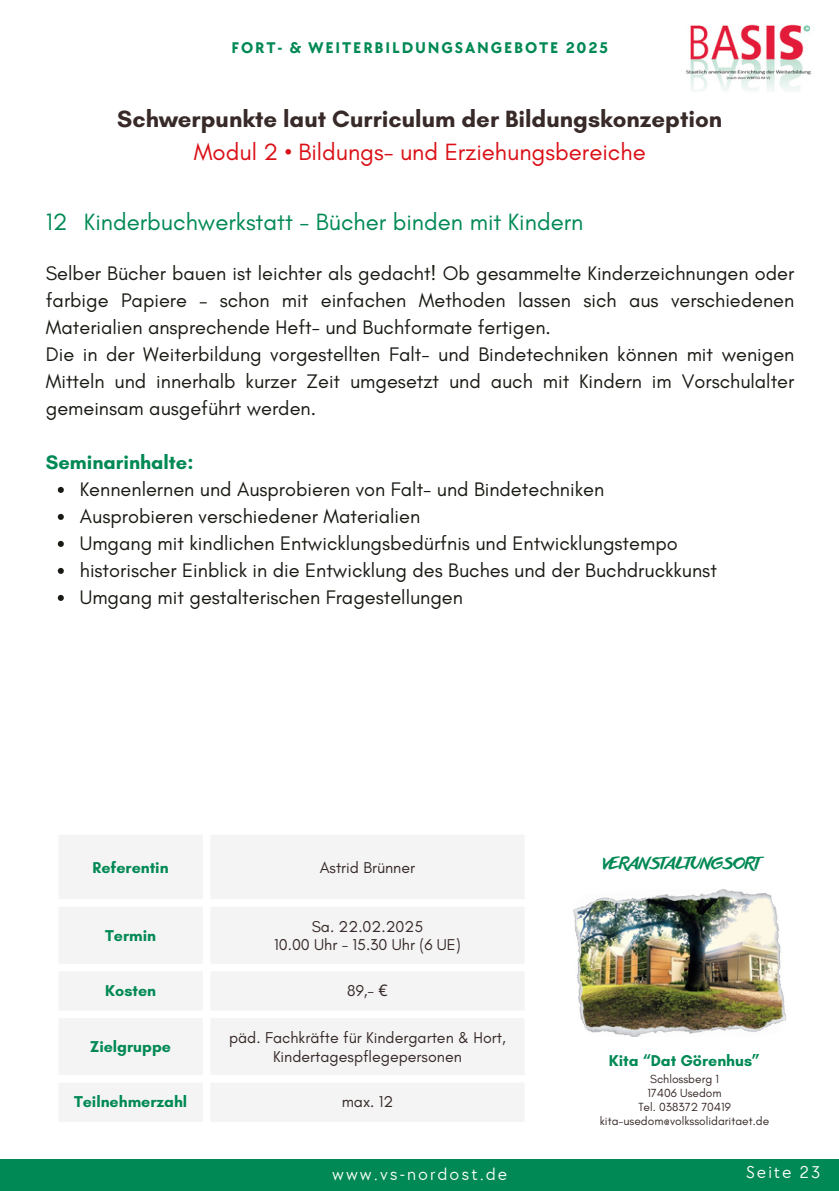
<style>
.page{position:relative;width:839px;height:1191px;background:#fff}
.page>*{position:absolute;margin:0;border:0;box-sizing:border-box;transform-origin:0 0}
.t1{font:700 24px/33px "Glacial Indifference";color:#372a28;text-align:center}
.t2{font:24px "Glacial Indifference";color:#008954}
.t3{font:20px/27px "Glacial Indifference";color:#181b13}
.t4{font:700 20px "Glacial Indifference";color:#008954}
.t5{font:17.6px "TT Chocolates";letter-spacing:.115em;color:#fff}
.t6{font:16px/18.6px "Glacial Indifference";color:#372a28;text-align:center}
.t7{font:700 16px "Glacial Indifference";color:#008954}
.t8{font:700 16px "TT Chocolates";letter-spacing:.115em;color:#008954}
.t9{font:16px "Anothershabby";color:#008954}
.t10{font:12px "Glacial Indifference";color:#372a28}
.s1{font-weight:400;color:#db0f16}
.s2{font-family:"Noto Sans"}
</style>
<div class="page">
<div style="left:0;top:1159px;width:838px;height:32px;background:#008954"></div>
<img style="left:686px;top:24px;width:125px;height:67px">
<svg style="left:59px;top:835px;width:465px;height:286px;fill:#f4f4f4"></svg>
<svg style="left:58px;top:487px;width:6px;height:6px"></svg>
<svg style="left:58px;top:514px;width:6px;height:6px"></svg>
<svg style="left:58px;top:541px;width:6px;height:6px"></svg>
<svg style="left:58px;top:568px;width:6px;height:6px"></svg>
<svg style="left:58px;top:595px;width:6px;height:6px"></svg>
<img style="left:573px;top:890px;width:213px;height:147px">
<p class="t8" style="left:231px;top:39px;width:378px">FORT- &amp; WEITERBILDUNGSANGEBOTE 2025</p>
<h5 class="t1" style="left:117px;top:102px;width:606px">Schwerpunkte laut Curriculum der Bildungskonzeption<br><span class="s1">Modul 2 • Bildungs- und Erziehungsbereiche</span></h5>
<p class="t2" style="left:46px;top:207px;width:23px">12</p>
<p class="t2" style="left:84px;top:207px;width:501px">Kinderbuchwerkstatt - Bücher binden mit Kindern</p>
<p class="t3" style="left:46px;top:259px;width:750px">Selber Bücher bauen ist leichter als gedacht! Ob gesammelte Kinderzeichnungen oder farbige Papiere – schon mit einfachen Methoden lassen sich aus verschiedenen Materialien ansprechende Heft- und Buchformate fertigen.<br>Die in der Weiterbildung vorgestellten Falt- und Bindetechniken können mit wenigen Mitteln und innerhalb kurzer Zeit umgesetzt und auch mit Kindern im Vorschulalter gemeinsam ausgeführt werden.</p>
<p class="t4" style="left:46px;top:450px;width:149px">Seminarinhalte:</p>
<p class="t3" style="left:80px;top:475px;width:526px">Kennenlernen und Ausprobieren von Falt- und Bindetechniken</p>
<p class="t3" style="left:80px;top:502px;width:342px">Ausprobieren verschiedener Materialien</p>
<p class="t3" style="left:80px;top:529px;width:599px">Umgang mit kindlichen Entwicklungsbedürfnis und Entwicklungstempo</p>
<p class="t3" style="left:80px;top:556px;width:638px">historischer Einblick in die Entwicklung des Buches und der Buchdruckkunst</p>
<p class="t3" style="left:80px;top:583px;width:385px">Umgang mit gestalterischen Fragestellungen</p>
<h4 class="t7" style="left:93px;top:858px;width:78px">Referentin</h4>
<h1 class="t6" style="left:320px;top:858px;width:97px">Astrid Brünner</h1>
<p class="t7" style="left:105px;top:926px;width:52px">Termin</p>
<h1 class="t6" style="left:312px;top:917px;width:113px">Sa. 22.02.2025</h1>
<h3 class="t6" style="left:274px;top:935px;width:188px">10.00 Uhr - 15.30 Uhr (6 UE)</h3>
<h2 class="t7" style="left:105px;top:981px;width:52px">Kosten</h2>
<p class="t6" style="left:347px;top:981px;width:42px">89,- <span class="s2">€</span></p>
<p class="t7" style="left:90px;top:1037px;width:82px">Zielgruppe</p>
<p class="t6" style="left:229px;top:1028px;width:278px">päd. Fachkräfte für Kindergarten &amp; Hort,<br>Kindertagespflegepersonen</p>
<p class="t7" style="left:74px;top:1092px;width:115px">Teilnehmerzahl</p>
<p class="t6" style="left:341px;top:1092px;width:53px">max. 12</p>
<p class="t5" style="left:332px;top:1164px;width:176px">www.vs-nordost.de</p>
<p class="t9" style="left:603px;top:854px;width:158px">VERANSTALTUNGSORT</p>
<p class="t7" style="left:608px;top:1050px;width:153px">Kita “Dat Görenhus”</p>
<p class="t10" style="left:650px;top:1071px;width:70px">Schlossberg 1</p>
<p class="t10" style="left:647px;top:1085px;width:76px">17406 Usedom</p>
<p class="t10" style="left:638px;top:1099px;width:94px">Tel. 038372 70419</p>
<p class="t10" style="left:600px;top:1113px;width:171px">kita-usedom@volkssolidaritaet.de</p>
<p class="t5" style="left:746px;top:1163px;width:76px">Seite 23</p>
</div>
